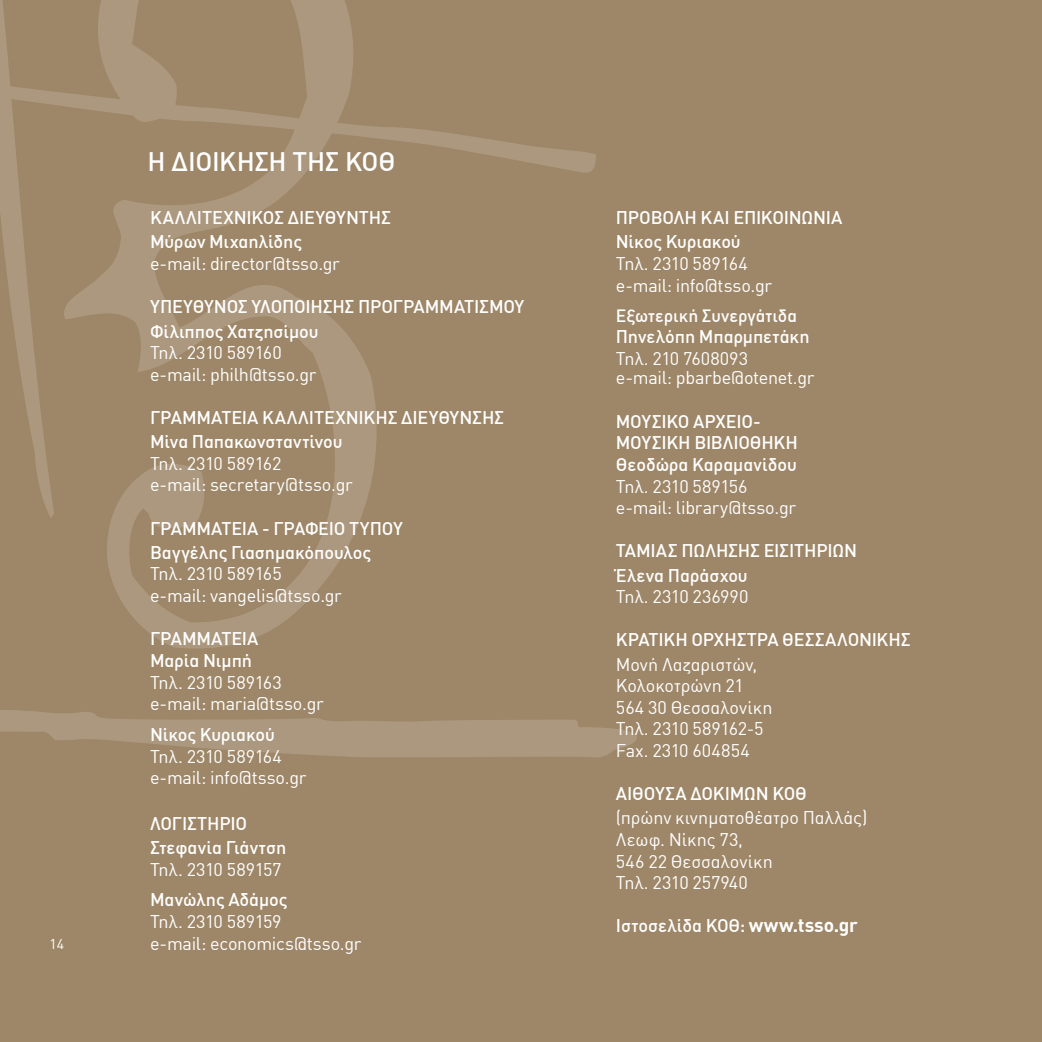
<style>
.page{position:relative;width:1042px;height:1042px;background:#9e8768}
.page>*{position:absolute;margin:0;border:0;box-sizing:border-box;transform-origin:0 0}
.t1{font:500 26.25px "DIN Greek";letter-spacing:-.015em;color:#fff}
.t2{font:18.03px/21.7px "DIN Greek";letter-spacing:-.005em;color:#fff}
.t3{font:500 18.03px/24.2px "DIN Greek";letter-spacing:-.005em;color:#fff}
.t4{font:500 17.5px "DIN Greek";color:#fff}
.t5{font:14px "DIN Greek";color:#fff}
.s1{font-weight:700;font-size:19.25px}
</style>
<div class="page">
<svg style="left:0;top:92px;width:637px;height:666px"></svg>
<svg style="left:57px;top:0;width:333px;height:652px"></svg>
<svg style="left:0;top:0;width:54px;height:519px"></svg>
<p class="t5" style="left:50px;top:936px;width:16px">14</p>
<h1 class="t1" style="left:148px;top:146px;width:249px">H ΔΙΟΙΚΗΣΗ ΤΗΣ ΚΟΘ</h1>
<p class="t3" style="left:150px;top:206px;width:242px">ΚΑΛΛΙΤΕΧΝΙΚΟΣ ΔΙΕΥΘΥΝΤΗΣ<br>Μύρων Μιχαηλίδης</p>
<p class="t2" style="left:150px;top:253px;width:191px">e-mail: director@tsso.gr</p>
<p class="t3" style="left:150px;top:295px;width:376px">ΥΠΕΥΘΥΝΟΣ ΥΛΟΠΟΙΗΣΗΣ ΠΡΟΓΡΑΜΜΑΤΙΣΜΟΥ<br>Φίλιππος Χατζησίμου</p>
<p class="t2" style="left:150px;top:342px;width:168px">Τηλ. 2310 589160 e-mail: philh@tsso.gr</p>
<p class="t3" style="left:150px;top:405px;width:356px">ΓΡΑΜΜΑΤΕΙΑ ΚΑΛΛΙΤΕΧΝΙΚΗΣ ΔΙΕΥΘΥΝΣΗΣ<br>Μίνα Παπακωνσταντίνου</p>
<p class="t2" style="left:150px;top:452px;width:204px">Τηλ. 2310 589162<br>e-mail: secretary@tsso.gr</p>
<p class="t3" style="left:150px;top:516px;width:254px">ΓΡΑΜΜΑΤΕΙΑ - ΓΡΑΦΕΙΟ ΤΥΠΟΥ<br>Βαγγέλης Γιασημακόπουλος</p>
<p class="t2" style="left:150px;top:563px;width:193px">Τηλ. 2310 589165 e-mail: vangelis@tsso.gr</p>
<p class="t3" style="left:150px;top:628px;width:110px;line-height:21.7px">ΓΡΑΜΜΑΤΕΙΑ<br>Μαρία Νιμπή</p>
<p class="t2" style="left:150px;top:671px;width:175px">Τηλ. 2310 589163 e-mail: maria@tsso.gr</p>
<p class="t3" style="left:150px;top:722px;width:126px">Νίκος Κυριακού</p>
<p class="t2" style="left:150px;top:745px;width:158px">Τηλ. 2310 589164 e-mail: info@tsso.gr</p>
<p class="t3" style="left:150px;top:811px;width:138px">ΛΟΓΙΣΤΗΡΙΟ<br>Στεφανία Γιάντση</p>
<p class="t2" style="left:150px;top:858px;width:133px">Τηλ. 2310 589157</p>
<p class="t3" style="left:150px;top:887px;width:139px">Μανώλης Αδάμος</p>
<p class="t2" style="left:150px;top:911px;width:213px">Τηλ. 2310 589159<br>e-mail: economics@tsso.gr</p>
<p class="t3" style="left:616px;top:206px;width:228px">ΠΡΟΒΟΛΗ ΚΑΙ ΕΠΙΚΟΙΝΩΝΙΑ<br>Νίκος Κυριακού</p>
<p class="t2" style="left:616px;top:253px;width:158px">Τηλ. 2310 589164 e-mail: info@tsso.gr</p>
<p class="t4" style="left:616px;top:305px;width:183px">Eξωτερική Συνεργάτιδα</p>
<p class="t3" style="left:616px;top:325px;width:195px">Πηνελόπη Μπαρμπετάκη</p>
<p class="t2" style="left:616px;top:349px;width:200px;line-height:19.2px">Τηλ. 210 7608093<br>e-mail: pbarbe@otenet.gr</p>
<p class="t3" style="left:616px;top:410px;width:183px;line-height:21.7px">ΜΟΥΣΙΚΟ ΑΡΧΕΙΟ-<br>ΜΟΥΣΙΚΗ ΒΙΒΛΙΟΘΗΚΗ<br>Θεοδώρα Καραμανίδου</p>
<p class="t2" style="left:616px;top:475px;width:182px">Τηλ. 2310 589156 e-mail: library@tsso.gr</p>
<p class="t3" style="left:616px;top:539px;width:243px">ΤΑΜΙΑΣ ΠΩΛΗΣΗΣ ΕΙΣΙΤΗΡΙΩΝ<br>Έλενα Παράσχου</p>
<p class="t2" style="left:616px;top:586px;width:134px">Τηλ. 2310 236990</p>
<p class="t3" style="left:616px;top:628px;width:296px">ΚΡΑΤΙΚH ΟΡΧHΣΤΡΑ ΘΕΣΣΑΛΟΝIΚΗΣ</p>
<p class="t2" style="left:616px;top:653px;width:158px">Μονή Λαζαριστών,<br>Κολοκοτρώνη 21<br>564 30 Θεσσαλονίκη<br>Τηλ. 2310 589162-5<br>Fax. 2310 604854</p>
<p class="t3" style="left:616px;top:781px;width:192px">ΑIΘΟΥΣΑ ΔΟΚΙΜΩΝ ΚΟΘ</p>
<p class="t2" style="left:616px;top:807px;width:253px">(πρώην κινηματοθέατρο Παλλάς)<br>Λεωφ. Νίκης 73,<br>546 22 Θεσσαλονίκη<br>Τηλ. 2310 257940</p>
<p class="t3" style="left:616px;top:913px;width:243px">Ιστοσελίδα ΚΟΘ: <span class="s1">www.tsso.gr</span></p>
</div>
